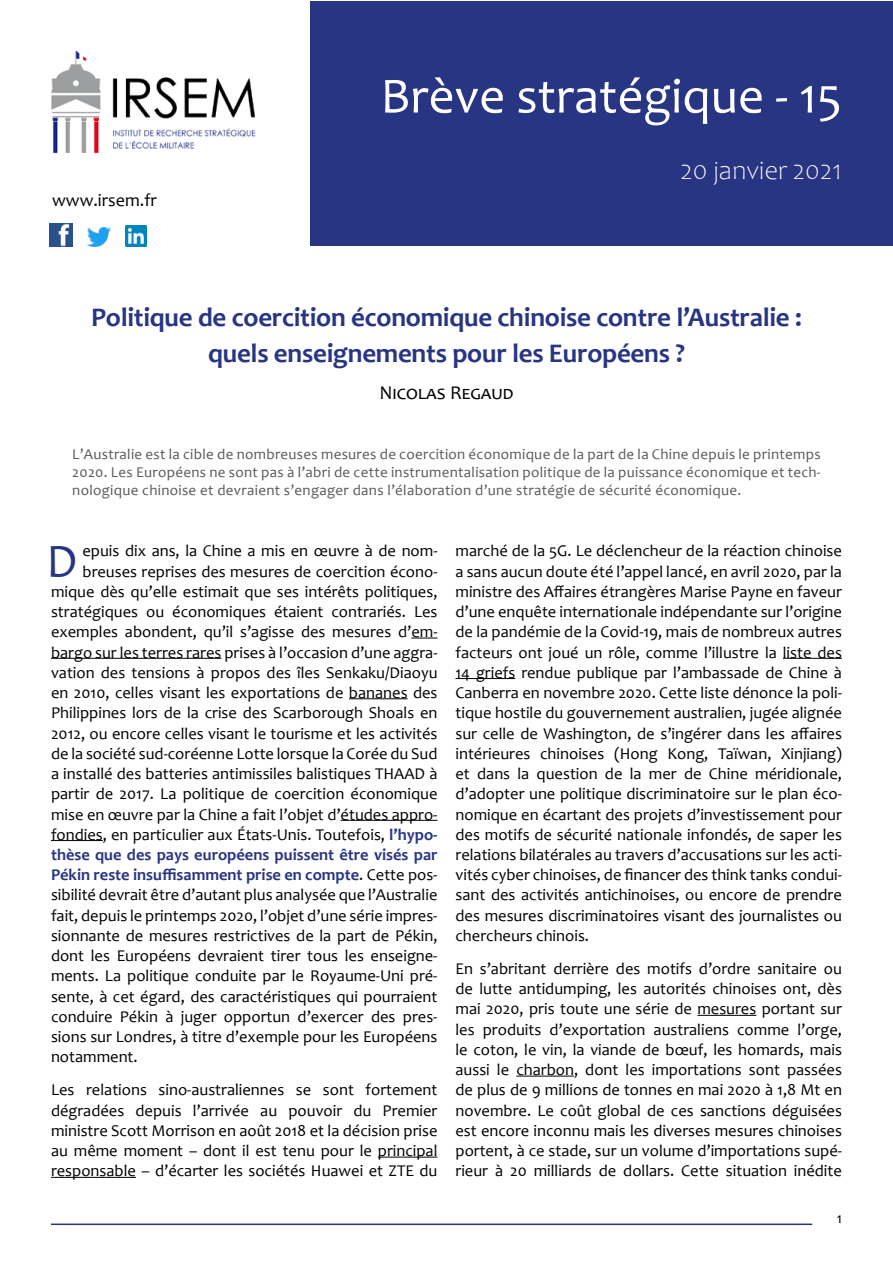
<style>
.page{position:relative;width:893px;height:1263px;background:#fff}
.page>*{position:absolute;margin:0;border:0;box-sizing:border-box;transform-origin:0 0}
.t1{font:51px "Candara";color:#fff}
.t2{font:48.3px "Candara";color:#283583}
.t3{font:700 27px/36px "Candara";letter-spacing:-.01em;color:#283583;text-align:center}
.t4{font:300 27px "Candara";color:#fff}
.t5{font:19.5px "Candara";color:#000}
.t6{font:18px "Candara";color:#000}
.t7{font:16.5px/20.2px "Candara";color:#000;text-align:justify}
.t8{font:700 16.5px "Candara";color:#283583}
.t9{font:15px/18px "Candara";letter-spacing:.02em;color:#58595b;text-align:justify}
.t10{font:15px "Candara";color:#000}
.s1{font-weight:700;color:#283583}
.s2{font-weight:400;color:#000}
</style>
<div class="page">
<div style="left:310px;top:1px;width:583px;height:245px;background:#283583"></div>
<img style="left:51px;top:50px;width:205px;height:104px">
<img style="left:50px;top:224px;width:22px;height:22px">
<img style="left:125px;top:225px;width:21px;height:21px">
<img style="left:87px;top:227px;width:23px;height:19px">
<hr style="left:51px;top:1223px;width:761px;height:2px;background:#283583">
<svg style="left:411px;top:638px;width:26px;height:1px"></svg>
<hr style="left:51px;top:658px;width:170px;height:1px;background:#000">
<hr style="left:349px;top:698px;width:59px;height:1px;background:#000">
<hr style="left:341px;top:820px;width:96px;height:1px;background:#000">
<hr style="left:51px;top:840px;width:52px;height:1px;background:#000">
<hr style="left:378px;top:1157px;width:59px;height:1px;background:#000">
<hr style="left:51px;top:1177px;width:85px;height:1px;background:#000">
<hr style="left:783px;top:658px;width:59px;height:1px;background:#000">
<hr style="left:455px;top:678px;width:60px;height:1px;background:#000">
<hr style="left:697px;top:1015px;width:59px;height:1px;background:#000">
<hr style="left:516px;top:1076px;width:58px;height:1px;background:#000">
<p class="t6" style="left:52px;top:189px;width:106px">www.irsem.fr</p>
<h1 class="t1" style="left:380px;top:64px;width:463px">Brève stratégique - 15</h1>
<h3 class="t4" style="left:681px;top:155px;width:163px">20 janvier 2021</h3>
<h3 class="t3" style="left:91px;top:299px;width:712px">Politique de coercition économique chinoise contre l’Australie : quels enseignements pour les Européens ?</h3>
<p class="t5" style="left:379px;top:380px;width:136px">Nicolas Regaud</p>
<p class="t9" style="left:72px;top:445px;width:750px">L’Australie est la cible de nombreuses mesures de coercition économique de la part de la Chine depuis le printemps 2020. Les Européens ne sont pas à l’abri de cette instrumentalisation politique de la puissance économique et tech&shy;nologique chinoise et devraient s’engager dans l’élaboration d’une stratégie de sécurité économique.</p>
<h2 class="t2" style="left:47px;top:530px;width:33px">D</h2>
<p class="t7" style="left:82px;top:541px;width:356px">epuis dix ans, la Chine a mis en œuvre à de nom-</p>
<p class="t7" style="left:82px;top:561px;width:356px">breuses reprises des mesures de coercition écono-</p>
<p class="t7" style="left:51px;top:581px;width:388px">mique dès qu’elle estimait que ses intérêts politiques,</p>
<p class="t7" style="left:51px;top:601px;width:388px">stratégiques ou économiques étaient contrariés. Les</p>
<p class="t7" style="left:51px;top:622px;width:388px">exemples abondent, qu’il s’agisse des mesures d’em-</p>
<p class="t7" style="left:51px;top:642px;width:388px">bargo sur les terres rares prises à l’occasion d’une aggra-</p>
<p class="t7" style="left:51px;top:662px;width:388px">vation des tensions à propos des îles Senkaku/Diaoyu</p>
<p class="t7" style="left:51px;top:682px;width:388px">en 2010, celles visant les exportations de bananes des</p>
<p class="t7" style="left:51px;top:703px;width:388px">Philippines lors de la crise des Scarborough Shoals en</p>
<p class="t7" style="left:51px;top:723px;width:388px">2012, ou encore celles visant le tourisme et les activités</p>
<p class="t7" style="left:51px;top:743px;width:388px">de la société sud-coréenne Lotte lorsque la Corée du Sud</p>
<p class="t7" style="left:51px;top:763px;width:388px">a installé des batteries antimissiles balistiques THAAD à</p>
<p class="t7" style="left:51px;top:784px;width:388px">partir de 2017. La politique de coercition économique</p>
<p class="t7" style="left:51px;top:804px;width:388px">mise en œuvre par la Chine a fait l’objet d’études appro-</p>
<p class="t7" style="left:51px;top:824px;width:388px">fondies, en particulier aux États-Unis. Toutefois, <span class="s1">l’hypo-</span></p>
<p class="t8" style="left:51px;top:844px;width:388px">thèse que des pays européens puissent être visés par</p>
<p class="t8" style="left:51px;top:864px;width:388px">Pékin reste insuffisamment prise en compte<span class="s2">. Cette pos-</span></p>
<p class="t7" style="left:51px;top:885px;width:388px">sibilité devrait être d’autant plus analysée que l’Australie</p>
<p class="t7" style="left:51px;top:905px;width:388px">fait, depuis le printemps 2020, l’objet d’une série impres-</p>
<p class="t7" style="left:51px;top:925px;width:388px">sionnante de mesures restrictives de la part de Pékin,</p>
<p class="t7" style="left:51px;top:945px;width:388px">dont les Européens devraient tirer tous les enseigne-</p>
<p class="t7" style="left:51px;top:966px;width:388px">ments. La politique conduite par le Royaume-Uni pré-</p>
<p class="t7" style="left:51px;top:986px;width:388px">sente, à cet égard, des caractéristiques qui pourraient</p>
<p class="t7" style="left:51px;top:1006px;width:388px">conduire Pékin à juger opportun d’exercer des pres-</p>
<p class="t7" style="left:51px;top:1026px;width:388px">sions sur Londres, à titre d’exemple pour les Européens</p>
<p class="t7" style="left:51px;top:1047px;width:88px">notamment.</p>
<p class="t7" style="left:51px;top:1080px;width:388px">Les relations sino-australiennes se sont fortement dégradées depuis l’arrivée au pouvoir du Premier ministre Scott Morrison en août 2018 et la décision prise au même moment – dont il est tenu pour le principal responsable – d’écarter les sociétés Huawei et ZTE du</p>
<p class="t7" style="left:455px;top:541px;width:388px">marché de la 5G. Le déclencheur de la réaction chinoise a sans aucun doute été l’appel lancé, en avril 2020, par la ministre des Affaires étrangères Marise Payne en faveur d’une enquête internationale indépendante sur l’origine de la pandémie de la Covid-19, mais de nombreux autres facteurs ont joué un rôle, comme l’illustre la liste des 14 griefs rendue publique par l’ambassade de Chine à Canberra en novembre 2020. Cette liste dénonce la poli&shy;tique hostile du gouvernement australien, jugée alignée sur celle de Washington, de s’ingérer dans les affaires intérieures chinoises (Hong Kong, Taïwan, Xinjiang) et dans la question de la mer de Chine méridionale, d’adopter une politique discriminatoire sur le plan éco&shy;nomique en écartant des projets d’investissement pour des motifs de sécurité nationale infondés, de saper les relations bilatérales au travers d’accusations sur les acti&shy;vités cyber chinoises, de financer des think tanks condui&shy;sant des activités antichinoises, ou encore de prendre des mesures discriminatoires visant des journalistes ou chercheurs chinois.</p>
<p class="t7" style="left:455px;top:958px;width:388px">En s’abritant derrière des motifs d’ordre sanitaire ou de lutte antidumping, les autorités chinoises ont, dès mai 2020, pris toute une série de mesures portant sur les produits d’exportation australiens comme l’orge, le coton, le vin, la viande de bœuf, les homards, mais aussi le charbon, dont les importations sont passées de plus de 9 millions de tonnes en mai 2020 à 1,8 Mt en novembre. Le coût global de ces sanctions déguisées est encore inconnu mais les diverses mesures chinoises portent, à ce stade, sur un volume d’importations supé&shy;rieur à 20 milliards de dollars. Cette situation inédite</p>
<p class="t10" style="left:837px;top:1209px;width:7px">1</p>
</div>
